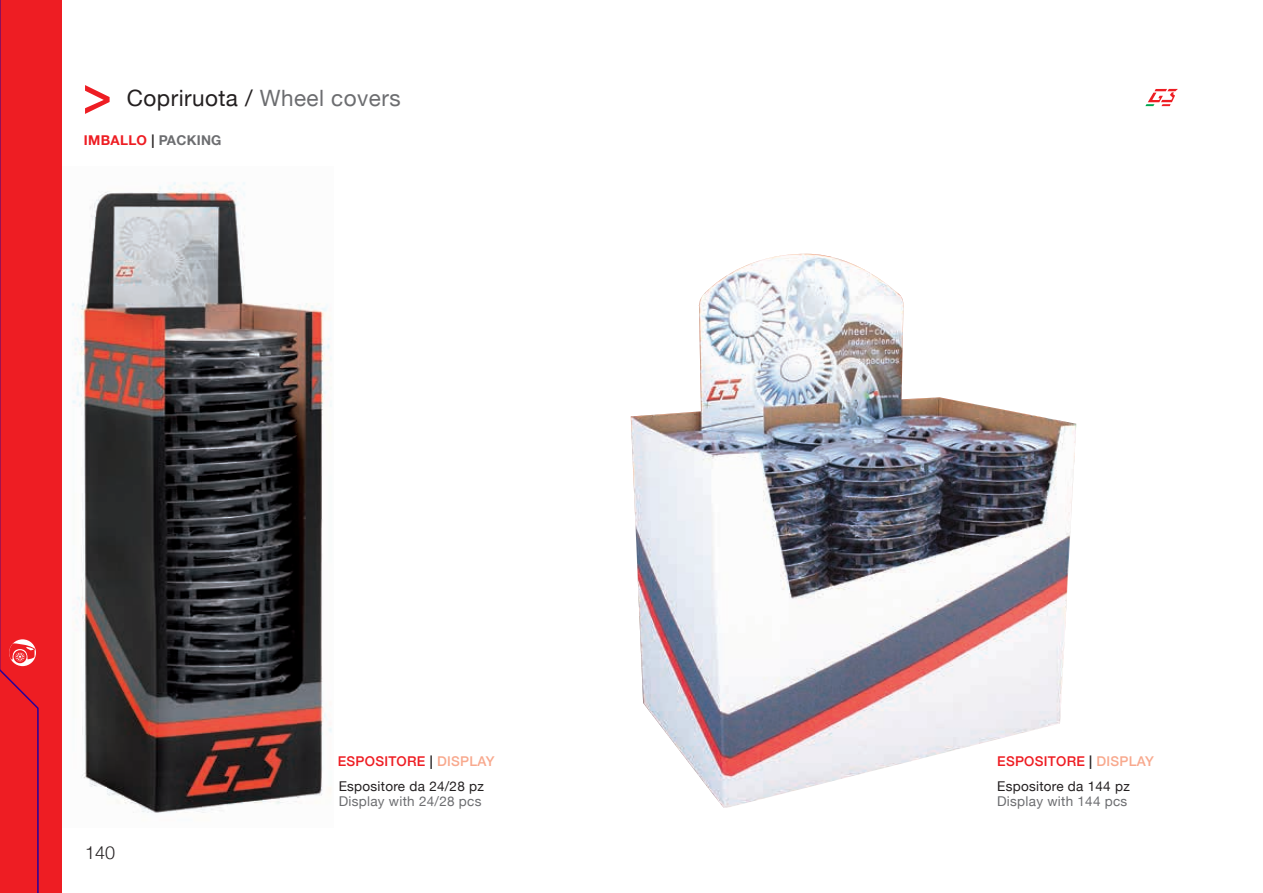
<style>
.page{position:relative;width:1263px;height:893px;background:#fff}
.page>*{position:absolute;margin:0;border:0;box-sizing:border-box;transform-origin:0 0}
.t1{font:22.5px "Helvetica Neue";letter-spacing:.02em;color:#231f20}
.t2{font:300 18px "Helvetica Neue";color:#231f20}
.t3{font:13.5px "Helvetica Neue";letter-spacing:.02em;color:#231f20}
.t4{font:13.5px "Helvetica Neue";letter-spacing:.02em;color:#6c6d70}
.t5{font:500 13.5px "Helvetica Neue";letter-spacing:.02em;color:#ee1d23}
.t6{font:700 13.5px "Helvetica Neue";letter-spacing:.02em;color:#ee1d23}
.s1{color:#6c6d70}
.s2{color:#231f20}
.s3{color:#f8a98e}
</style>
<div class="page">
<img style="left:631px;top:254px;width:445px;height:554px">
<img style="left:72px;top:182px;width:260px;height:631px">
<svg style="left:85px;top:85px;width:25px;height:29px"></svg>
<svg style="left:1145px;top:89px;width:33px;height:17px"></svg>
<div style="left:0;top:0;width:62px;height:893px;background:#ee1d23"></div>
<svg style="left:0;top:0;width:39px;height:893px"></svg>
<h1 class="t1" style="left:127px;top:82px;width:275px">Copriruota / <span class="s1">Wheel covers</span></h1>
<p class="t6" style="left:84px;top:130px;width:139px">IMBALLO <span class="s2">|</span> <span class="s1">PACKING</span></p>
<h2 class="t2" style="left:85px;top:838px;width:32px">140</h2>
<p class="t5" style="left:338px;top:750px;width:158px">ESPOSITORE <span class="s2">|</span> <span class="s3">DISPLAY</span></p>
<p class="t5" style="left:997px;top:750px;width:158px">ESPOSITORE <span class="s2">|</span> <span class="s3">DISPLAY</span></p>
<p class="t3" style="left:339px;top:777px;width:147px">Espositore da 24/28 pz</p>
<p class="t4" style="left:339px;top:792px;width:144px">Display with 24/28 pcs</p>
<p class="t3" style="left:997px;top:777px;width:134px">Espositore da 144 pz</p>
<p class="t4" style="left:997px;top:792px;width:132px">Display with 144 pcs</p>
</div>
